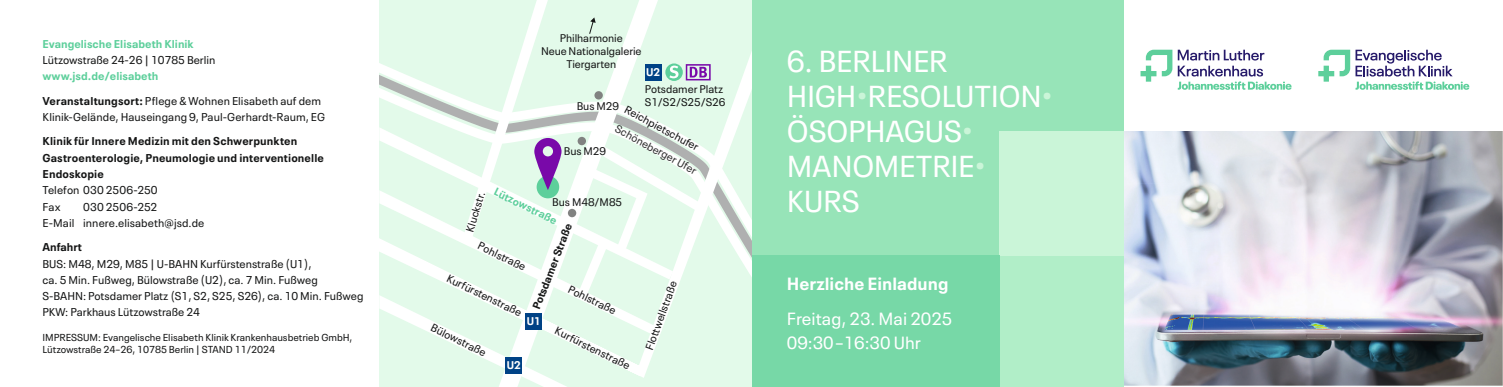
<style>
.page{position:relative;width:1503px;height:387px;background:#fff}
.page>*{position:absolute;margin:0;border:0;box-sizing:border-box;transform-origin:0 0}
.t1{font:30px/35px "Neue Plak Text";letter-spacing:-.01em;color:#fff}
.t2{font:17.5px/23.8px "Neue Plak Text";color:#fff}
.t3{font:700 17.5px "Neue Plak Text";color:#fff}
.t4{font:11.25px/16.2px "Neue Plak Text";color:#151616}
.t5{font:700 11.25px/16.2px "Neue Plak Text";letter-spacing:.01em;color:#151616}
.t6{font:700 11.25px "Neue Plak Text";color:#5dcf9b}
.t7{font:11px/13.2px "Neue Plak Text";letter-spacing:-.01em;color:#151616;text-align:center}
.t8{font:11px "Neue Plak Text";color:#323232}
.t9{font:700 11px "Neue Plak Text";color:#151616}
.t10{font:700 11px "Neue Plak Text";color:#5dcf9b}
.t11{font:700 11px "Neue Plak Text";color:#fff}
.t12{font:10px/12.5px "Neue Plak Text";color:#151616}
.s1{font-weight:700;color:#5dcf9b}
.s2{font-weight:700}
.s3{color:#caf5d8}
</style>
<div class="page">
<div style="left:751px;top:0;width:372px;height:379px;background:#97e4b8"></div>
<img style="left:1123px;top:131px;width:379px;height:255px">
<div style="left:999px;top:255px;width:124px;height:131px;background:#b1eec8"></div>
<div style="left:999px;top:131px;width:124px;height:124px;background:#caf5d8"></div>
<div style="left:751px;top:255px;width:248px;height:131px;background:#77d8a7"></div>
<svg style="left:379px;top:377px;width:39px;height:9px"></svg>
<svg style="left:418px;top:377px;width:262px;height:9px;fill:#e3faea"></svg>
<svg style="left:379px;top:0;width:372px;height:377px;fill:#e3faea"></svg>
<svg style="left:379px;top:16px;width:372px;height:329px;fill:#e3faea"></svg>
<div style="left:524px;top:313px;width:17px;height:17px;background:#004286"></div>
<div style="left:568px;top:208px;width:8px;height:9px;background:#818281;border-radius:50%"></div>
<div style="left:577px;top:137px;width:9px;height:8px;background:#818281;border-radius:50%"></div>
<div style="left:594px;top:91px;width:9px;height:8px;background:#818281;border-radius:50%"></div>
<svg style="left:665px;top:63px;width:18px;height:18px"></svg>
<svg style="left:669px;top:65px;width:9px;height:13px"></svg>
<svg style="left:685px;top:64px;width:25px;height:16px"></svg>
<svg style="left:596px;top:144px;width:104px;height:66px"></svg>
<div style="left:505px;top:356px;width:17px;height:17px;background:#004286"></div>
<div style="left:644px;top:63px;width:17px;height:17px;background:#004286"></div>
<svg style="left:589px;top:17px;width:6px;height:17px"></svg>
<div style="left:536px;top:175px;width:23px;height:23px;background:#5dcf9b;border-radius:50%"></div>
<svg style="left:534px;top:138px;width:27px;height:52px"></svg>
<svg style="left:1140px;top:50px;width:151px;height:40px"></svg>
<svg style="left:1318px;top:50px;width:151px;height:40px"></svg>
<p class="t6" style="left:43px;top:34px;width:153px">Evangelische Elisabeth Klinik</p>
<p class="t4" style="left:43px;top:51px;width:174px">Lützowstraße 24-26 | 10785 Berlin</p>
<p class="t4" style="left:43px;top:63px;width:280px;line-height:24.4px"><span class="s1">www.jsd.de/elisabeth<br></span><span class="s2">Veranstaltungsort:</span> Pflege &amp; Wohnen Elisabeth auf dem</p>
<p class="t4" style="left:43px;top:108px;width:284px">Klinik-Gelände, Hauseingang 9, Paul-Gerhardt-Raum, EG</p>
<p class="t5" style="left:43px;top:132px;width:283px">Klinik für Innere Medizin mit den Schwerpunkten<br>Gastroenterologie, Pneumologie und interventionelle<br>Endoskopie</p>
<p class="t4" style="left:43px;top:181px;width:117px">Telefon 030 2506-250<br>Fax</p>
<p class="t4" style="left:43px;top:197px;width:163px;text-align:center">030 2506-252<br>E-Mail innere.elisabeth@jsd.de</p>
<p class="t5" style="left:43px;top:237px;width:41px">Anfahrt</p>
<p class="t4" style="left:43px;top:254px;width:322px">BUS: M48, M29, M85 | U-BAHN Kurfürstenstraße (U1),<br>ca. 5 Min. Fußweg, Bülowstraße (U2), ca. 7 Min. Fußweg S-BAHN: Potsdamer Platz (S1, S2, S25, S26), ca. 10 Min. Fußweg PKW: Parkhaus Lützowstraße 24</p>
<p class="t12" style="left:43px;top:329px;width:311px">IMPRESSUM: Evangelische Elisabeth Klinik Krankenhausbetrieb GmbH,<br>Lützowstraße 24–26, 10785 Berlin | STAND 11/2024</p>
<p class="t7" style="left:541px;top:30px;width:102px">Philharmonie<br>Neue Nationalgalerie<br>Tiergarten</p>
<p class="t11" style="left:646px;top:63px;width:16px">U2</p>
<p class="t7" style="left:645px;top:81px;width:80px">Potsdamer Platz</p>
<p class="t7" style="left:645px;top:94px;width:82px">S1/S2/S25/S26</p>
<p class="t7" style="left:576px;top:98px;width:44px">Bus M29</p>
<p class="t7" style="left:564px;top:143px;width:44px">Bus M29</p>
<p class="t7" style="left:629px;top:102px;width:84px;rotate:28deg">Reichpietschufer</p>
<p class="t8" style="left:620px;top:120px;width:92px;rotate:28deg">Schöneberger Ufer</p>
<p class="t10" style="left:499px;top:182px;width:70px;rotate:26deg">Lützowstraße</p>
<p class="t9" style="left:527px;top:305px;width:93px;rotate:-69deg">Potsdamer Straße</p>
<p class="t11" style="left:527px;top:312px;width:16px">U1</p>
<p class="t11" style="left:507px;top:355px;width:16px">U2</p>
<p class="t7" style="left:462px;top:229px;width:43px;rotate:-73deg">Kluckstr.</p>
<p class="t7" style="left:552px;top:194px;width:71px">Bus M48/M85</p>
<p class="t7" style="left:482px;top:237px;width:53px;rotate:26deg">Pohlstraße</p>
<p class="t7" style="left:451px;top:270px;width:84px;rotate:26deg">Kurfürstenstraße</p>
<p class="t7" style="left:572px;top:281px;width:53px;rotate:25deg">Pohlstraße</p>
<p class="t7" style="left:435px;top:319px;width:62px;rotate:26deg">Bülowstraße</p>
<p class="t7" style="left:559px;top:322px;width:84px;rotate:26deg">Kurfürstenstraße</p>
<p class="t7" style="left:641px;top:346px;width:74px;rotate:-70deg">Flottwellstraße</p>
<h1 class="t1" style="left:787px;top:41px;width:268px">6. BERLINER<br>HIGH<span class="s3">•</span>RESOLUTION<span class="s3">•<br></span>ÖSOPHAGUS<span class="s3">•<br></span>MANOMETRIE<span class="s3">•<br></span>KURS</h1>
<h2 class="t3" style="left:787px;top:269px;width:163px">Herzliche Einladung</h2>
<h2 class="t2" style="left:787px;top:305px;width:167px">Freitag, 23. Mai 2025<br>09:30 –16:30 Uhr</h2>
</div>
